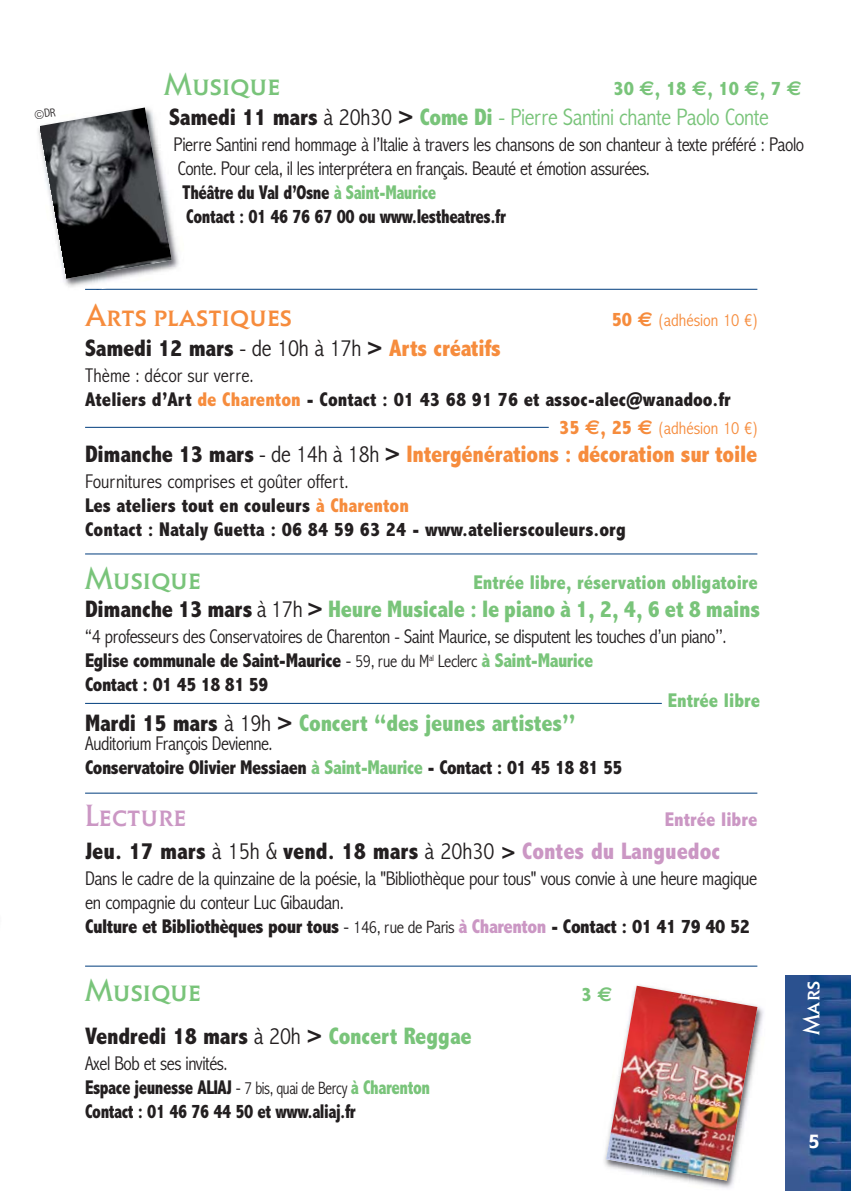
<style>
.page{position:relative;width:851px;height:1191px;background:#fff}
.page>*{position:absolute;margin:0;border:0;box-sizing:border-box;transform-origin:0 0}
.t1{font:32px "Elan Itc SCT";color:#79c47a}
.t2{font:32px "Elan Itc SCT";color:#f68c3d}
.t3{font:32px "Elan Itc SCT";color:#cb97c4}
.t4{font:800 condensed 24px "Abadi";letter-spacing:-.005em;color:#231f20}
.t5{font:800 condensed 24px "Abadi";letter-spacing:-.01em;color:#79c47a}
.t6{font:800 condensed 24px "Abadi";letter-spacing:-.01em;color:#f68c3d}
.t7{font:300 condensed 24px "Abadi";letter-spacing:-.02em;color:#79c47a}
.t8{font:24px "Elan Itc SCT";color:#fff}
.t9{font:300 condensed 20px/24px "Abadi";letter-spacing:-.025em;color:#231f20}
.t10{font:800 condensed 20px/24px "Abadi";color:#231f20}
.t11{font:800 condensed 20px/24px "Abadi";letter-spacing:-.025em;color:#231f20;scale:.9 1}
.t12{font:800 condensed 20px/24px "Abadi";letter-spacing:-.025em;color:#231f20}
.t13{font:800 condensed 20px "Abadi";color:#79c47a}
.t14{font:800 condensed 20px "Abadi";color:#cb97c4}
.t15{font:700 20px "Elan Itc T";color:#fff}
.t16{font:300 condensed 18px "Abadi";color:#f68c3d}
.s1{font-family:"Euro Sans";font-weight:700;font-stretch:normal}
.s2{font-weight:800;color:#231f20}
.s3{color:#231f20}
.s4{font-weight:800}
.s5{color:#79c47a}
.s6{font-weight:800;font-size:20px}
.s7{font-family:"Euro Sans";font-weight:700;font-stretch:normal;font-size:20px}
.s8{font-weight:300}
.s9{color:#f68c3d}
.s10{font-weight:300;color:#231f20}
.s11{font-size:18px}
.s12{font-weight:800;color:#79c47a}
.s13{font-size:22px}
.s14{color:#cb97c4}
.s15{font-weight:800;color:#cb97c4}
.s16{font-weight:300;font-size:18px}
</style>
<div class="page">
<img style="left:785px;top:975px;width:65px;height:216px">
<hr style="left:85px;top:703px;width:576px;height:1px;background:#003d7d">
<hr style="left:85px;top:792px;width:672px;height:1px;background:#003d7d">
<hr style="left:85px;top:553px;width:672px;height:1px;background:#003d7d">
<hr style="left:85px;top:289px;width:672px;height:1px;background:#003d7d">
<hr style="left:85px;top:427px;width:463px;height:1px;background:#003d7d">
<img style="left:604px;top:1006px;width:160px;height:183px">
<img style="left:606px;top:985px;width:151px;height:195px">
<hr style="left:85px;top:965px;width:672px;height:1px;background:#003d7d">
<img style="left:63px;top:223px;width:126px;height:67px">
<svg style="left:85px;top:289px;width:17px;height:1px"></svg>
<svg style="left:38px;top:107px;width:134px;height:172px"></svg>
<h1 class="t1" style="left:164px;top:65px;width:117px">Musique</h1>
<p class="t13" style="left:613px;top:81px;width:190px">30 <span class="s1">€</span>, 18 <span class="s1">€</span>, 10 <span class="s1">€</span>, 7 <span class="s1">€</span></p>
<p class="t7" style="left:169px;top:108px;width:601px"><span class="s2">Samedi 11 mars</span> <span class="s3">à 20h30</span> <span class="s2">&gt;</span> <span class="s4">Come Di</span> - Pierre Santini chante Paolo Conte</p>
<p class="t9" style="left:173px;top:134px;width:632px">Pierre Santini rend hommage à l’Italie à travers les chansons de son chanteur à texte préféré : Paolo</p>
<p class="t9" style="left:178px;top:158px;width:473px">Conte. Pour cela, il les interprétera en français. Beauté et émotion assurées.</p>
<p class="t11" style="left:182px;top:182px;width:284px">Théâtre du Val d’Osne <span class="s5">à Saint-Maurice</span></p>
<p class="t11" style="left:186px;top:206px;width:356px">Contact : 01 46 76 67 00 ou www.lestheatres.fr</p>
<h1 class="t2" style="left:85px;top:296px;width:208px">Arts plastiques</h1>
<p class="t16" style="left:611px;top:313px;width:148px"><span class="s6">50</span> <span class="s7">€</span> (adhésion 10 €)</p>
<p class="t4" style="left:85px;top:340px;width:417px">Samedi 12 mars <span class="s8">- de 10h à 17h</span> &gt; <span class="s9">Arts créatifs</span></p>
<p class="t10" style="left:85px;top:366px;width:647px"><span class="s8">Thème : décor sur verre.<br></span>Ateliers d’Art <span class="s9">de Charenton</span> - Contact : 01 43 68 91 76 et assoc-alec@wanadoo.fr</p>
<p class="t16" style="left:559px;top:421px;width:200px"><span class="s6">35</span> <span class="s7">€</span><span class="s6">, 25</span> <span class="s7">€</span> (adhésion 10 €)</p>
<p class="t6" style="left:85px;top:445px;width:673px"><span class="s3">Dimanche 13 mars</span> <span class="s10">- de 14h à 18h</span> <span class="s3">&gt;</span> Intergénérations : décoration sur toile</p>
<p class="t10" style="left:85px;top:471px;width:542px"><span class="s8">Fournitures comprises et goûter offert.<br></span>Les ateliers tout en couleurs <span class="s9">à Charenton<br></span>Contact : Nataly Guetta : 06 84 59 63 24 - www.atelierscouleurs.org</p>
<h1 class="t1" style="left:85px;top:559px;width:117px">Musique</h1>
<p class="t13" style="left:473px;top:576px;width:286px">Entrée libre, réservation obligatoire</p>
<p class="t5" style="left:85px;top:601px;width:676px"><span class="s3">Dimanche 13 mars</span> <span class="s10">à 17h</span> <span class="s3">&gt;</span> Heure Musicale : le piano à 1, 2, 4, 6 et 8 mains</p>
<p class="t9" style="left:85px;top:626px;width:642px">“4 professeurs des Conservatoires de Charenton - Saint Maurice, se disputent les touches d’un piano’’.<br><span class="s4">Eglise communale de Saint-Maurice</span> - <span class="s11">59, rue du M</span><sup>al</sup> <span class="s11">Leclerc</span> <span class="s12">à Saint-Maurice<br></span><span class="s4">Contact : 01 45 18 81 59</span></p>
<p class="t13" style="left:667px;top:693px;width:94px">Entrée libre</p>
<p class="t5" style="left:85px;top:715px;width:492px"><span class="s3">Mardi 15 mars</span> <span class="s10">à 19h</span> <span class="s3">&gt;</span> Concert “des jeunes artistes’’</p>
<p class="t12" style="left:85px;top:734px;width:539px"><span class="s8">Auditorium François Devienne.<br></span>Conservatoire Olivier Messiaen <span class="s5">à Saint-Maurice</span> - Contact : 01 45 18 81 55</p>
<h1 class="t3" style="left:85px;top:796px;width:103px">Lecture</h1>
<p class="t14" style="left:664px;top:812px;width:94px">Entrée libre</p>
<p class="t4" style="left:85px;top:842px;width:636px">Jeu. 17 mars <span class="s8">à 15h &amp;</span> vend. 18 mars <span class="s8">à 20h30</span> <span class="s13">&gt;</span> <span class="s14">Contes du Languedoc</span></p>
<p class="t9" style="left:85px;top:868px;width:673px">Dans le cadre de la quinzaine de la poésie, la "Bibliothèque pour tous" vous convie à une heure magique en compagnie du conteur Luc Gibaudan.<br><span class="s4">Culture et Bibliothèques pour tous</span> - <span class="s11">146, rue de Paris</span> <span class="s15">à Charenton</span> <span class="s4">- Contact : 01 41 79 40 52</span></p>
<h1 class="t1" style="left:85px;top:971px;width:117px">Musique</h1>
<p class="t13" style="left:581px;top:987px;width:32px">3 <span class="s1">€</span></p>
<p class="t4" style="left:85px;top:1028px;width:388px">Vendredi 18 mars <span class="s8">à 20h</span> &gt; <span class="s5">Concert Reggae</span></p>
<p class="t11" style="left:85px;top:1053px;width:385px"><span class="s8">Axel Bob et ses invités.<br></span>Espace jeunesse ALIAJ <span class="s8">-</span> <span class="s16">7 bis, quai de Bercy</span> <span class="s5">à Charenton<br></span>Contact : 01 46 76 44 50 et www.aliaj.fr</p>
<p class="t8" style="left:796px;top:1035px;width:56px;rotate:-90deg">Mars</p>
<p class="t15" style="left:808px;top:1134px;width:13px">5</p>
</div>
